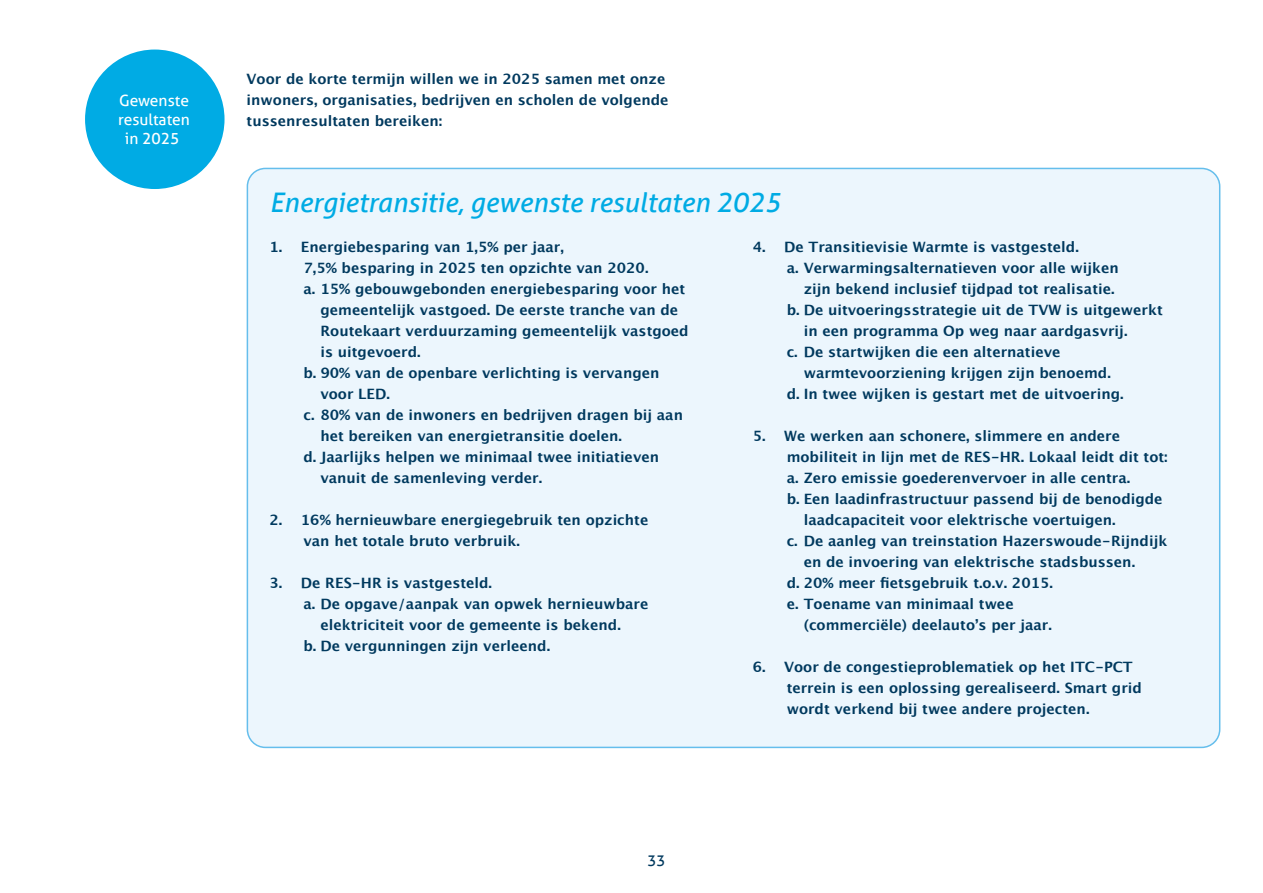
<style>
.page{position:relative;width:1263px;height:893px;background:#fff}
.page>*{position:absolute;margin:0;border:0;box-sizing:border-box;transform-origin:0 0}
.H3_Kader_kop{font:italic 27px "Aller";color:#00abe4}
.t1{font:15.6px/18.8px "Aller";color:#fff;text-align:center}
.t2{font:15px "Aller";color:#00395e}
.P_Broodtekst_wit_na{font:14.25px/21px "Lucida Grande Bold 2";color:#00395e}
.t3{font:700 14.25px/21px "Lucida Grande";color:#00395e}
.s1{color:#00abe4}
.s2{color:#fff}
.s3{color:#ecf6fd}
.s4{font-family:"Lucida Grande Bold 2";font-weight:400}
</style>
<div class="page">
<div style="left:85px;top:50px;width:140px;height:139px;background:#00abe4;border-radius:50%"></div>
<div style="left:247px;top:168px;width:973px;height:579px;background:#ecf6fd;border-radius:18px"></div>
<p class="t1" style="left:119px;top:91px;width:71px">Gewenste</p>
<p class="t1" style="left:118px;top:110px;width:73px">resultaten in 2025<span class="s1">.</span></p>
<p class="P_Broodtekst_wit_na" style="left:247px;top:68px;width:423px">Voor de korte termijn willen we in 2025 samen met onze inwoners, organisaties, bedrijven en scholen de volgende tussenresultaten bereiken:<span class="s2">.</span></p>
<p class="H3_Kader_kop" style="left:269px;top:186px;width:519px">Energietransitie, gewenste resultaten 2025<span class="s3">.</span></p>
<p class="P_Broodtekst_wit_na" style="left:303px;top:236px;width:347px;text-indent:-34px">1. Energiebesparing van 1,5% per jaar,<br>7,5% besparing in 2025 ten opzichte van 2020.</p>
<p class="P_Broodtekst_wit_na" style="left:320px;top:278px;width:370px;text-indent:-17px">a. 15% gebouwgebonden energiebesparing voor het gemeentelijk vastgoed. De eerste tranche van de Routekaart verduurzaming gemeentelijk vastgoed is uitgevoerd.</p>
<p class="P_Broodtekst_wit_na" style="left:320px;top:362px;width:341px;text-indent:-17px">b. 90% van de openbare verlichting is vervangen voor LED.</p>
<p class="P_Broodtekst_wit_na" style="left:320px;top:404px;width:364px;text-indent:-17px">c. 80% van de inwoners en bedrijven dragen bij aan het bereiken van energietransitie doelen.</p>
<p class="P_Broodtekst_wit_na" style="left:320px;top:446px;width:340px;text-indent:-17px">d. Jaarlijks helpen we minimaal twee initiatieven vanuit de samenleving verder.</p>
<p class="P_Broodtekst_wit_na" style="left:303px;top:509px;width:346px;text-indent:-34px">2. 16% hernieuwbare energiegebruik ten opzichte van het totale bruto verbruik.</p>
<p class="P_Broodtekst_wit_na" style="left:269px;top:572px;width:224px">3. De RES-HR is vastgesteld.</p>
<p class="P_Broodtekst_wit_na" style="left:320px;top:593px;width:329px;text-indent:-17px">a. De opgave/aanpak van opwek hernieuwbare elektriciteit voor de gemeente is bekend.</p>
<p class="P_Broodtekst_wit_na" style="left:303px;top:635px;width:248px">b. De vergunningen zijn verleend.</p>
<p class="P_Broodtekst_wit_na" style="left:753px;top:236px;width:328px">4. De Transitievisie Warmte is vastgesteld.</p>
<p class="P_Broodtekst_wit_na" style="left:804px;top:257px;width:317px;text-indent:-17px">a. Verwarmingsalternatieven voor alle wijken zijn bekend inclusief tijdpad tot realisatie.</p>
<p class="P_Broodtekst_wit_na" style="left:804px;top:299px;width:361px;text-indent:-17px">b. De uitvoeringsstrategie uit de TVW is uitgewerkt in een programma Op weg naar aardgasvrij.</p>
<p class="P_Broodtekst_wit_na" style="left:804px;top:341px;width:309px;text-indent:-17px">c. De startwijken die een alternatieve warmtevoorziening krijgen zijn benoemd.</p>
<p class="P_Broodtekst_wit_na" style="left:787px;top:383px;width:338px">d. In twee wijken is gestart met de uitvoering.</p>
<p class="P_Broodtekst_wit_na" style="left:787px;top:425px;width:382px;text-indent:-34px">5. We werken aan schonere, slimmere en andere mobiliteit in lijn met de RES-HR. Lokaal leidt dit tot:</p>
<p class="P_Broodtekst_wit_na" style="left:787px;top:467px;width:345px">a. Zero emissie goederenvervoer in alle centra.</p>
<p class="P_Broodtekst_wit_na" style="left:804px;top:488px;width:360px;text-indent:-17px">b. Een laadinfrastructuur passend bij de benodigde laadcapaciteit voor elektrische voertuigen.</p>
<p class="P_Broodtekst_wit_na" style="left:804px;top:530px;width:365px;text-indent:-17px">c. De aanleg van treinstation Hazerswoude-Rijndijk en de invoering van elektrische stadsbussen.</p>
<p class="t3" style="left:787px;top:572px;width:268px"><span class="s4">d.</span> 20% meer fietsgebruik t.o.v. 2015.</p>
<p class="t3" style="left:804px;top:593px;width:250px;text-indent:-17px"><span class="s4">e. Toename van minimaal twee </span>(commerciële) deelauto’s per jaar.</p>
<p class="P_Broodtekst_wit_na" style="left:787px;top:656px;width:357px;text-indent:-34px">6. Voor de congestieproblematiek op het ITC-PCT terrein is een oplossing gerealiseerd. Smart grid wordt verkend bij twee andere projecten.</p>
<p class="t2" style="left:648px;top:851px;width:19px">33</p>
</div>
